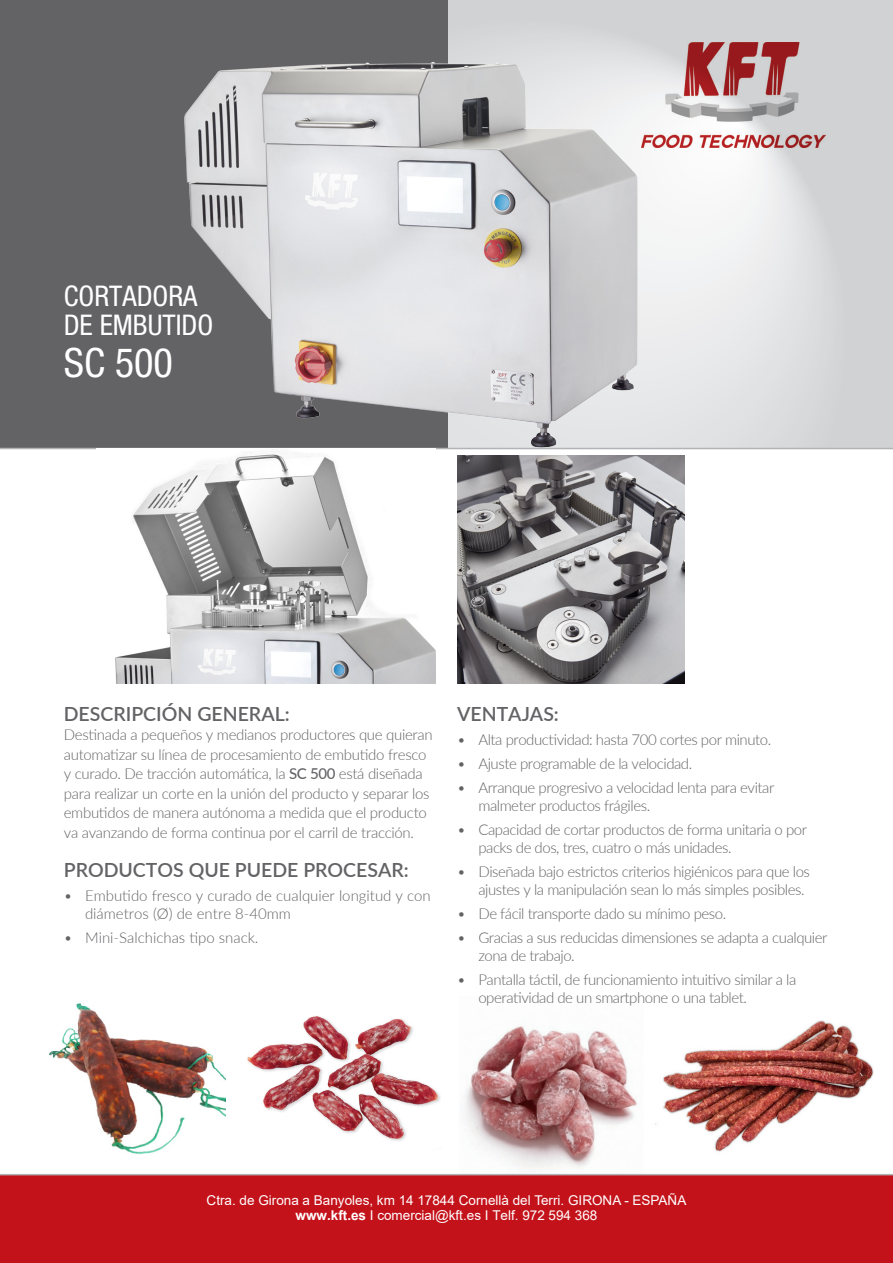
<style>
.page{position:relative;width:893px;height:1263px;background:#fff}
.page>*{position:absolute;margin:0;border:0;box-sizing:border-box;transform-origin:0 0}
.t1{font:condensed 40.5px "Helvetica Neue LT Std";color:#fff}
.t2{font:condensed 28.5px/28.5px "Helvetica Neue LT Std";color:#fff}
.t3{font:600 19.5px "Lato";color:#636366}
.t4{font:300 15px/19.5px "Lato";letter-spacing:-.03em;color:#636366}
.t5{font:300 15px/18px "Lato";color:#636366}
.t6{font:13.5px/15px "Arial";color:#fff;text-align:center}
.s1{font-weight:500}
.s2{font-weight:700}
</style>
<div class="page">
<svg style="left:0;top:0;width:893px;height:448px"></svg>
<div style="left:0;top:0;width:447px;height:447px;background:#636366"></div>
<img style="left:247px;top:1016px;width:193px;height:125px">
<img style="left:655px;top:1020px;width:219px;height:132px">
<img style="left:463px;top:1026px;width:180px;height:148px">
<div style="left:0;top:1175px;width:893px;height:88px;background:#c4121a"></div>
<hr style="left:0;top:448px;width:893px;height:1px;background:#b2b3b7">
<hr style="left:0;top:1174px;width:893px;height:1px;background:#b2b3b7">
<img style="left:662px;top:43px;width:164px;height:104px">
<img style="left:164px;top:0;width:498px;height:456px">
<img style="left:96px;top:448px;width:340px;height:235px">
<img style="left:48px;top:1003px;width:178px;height:151px">
<img style="left:457px;top:456px;width:227px;height:227px">
<h2 class="t2" style="left:64px;top:282px;width:151px">CORTADORA<br>DE EMBUTIDO</h2>
<h1 class="t1" style="left:64px;top:339px;width:111px">SC 500</h1>
<h3 class="t3" style="left:64px;top:699px;width:227px">DESCRIPCIÓN GENERAL:</h3>
<p class="t4" style="left:64px;top:724px;width:371px">Destinada a pequeños y medianos productores que quieran automatizar su línea de procesamiento de embutido fresco y curado. De tracción automática, la <span class="s1">SC 500</span> está diseñada para realizar un corte en la unión del producto y separar los embutidos de manera autónoma a medida que el producto va avanzando de forma continua por el carril de tracción.</p>
<h3 class="t3" style="left:64px;top:855px;width:347px">PRODUCTOS QUE PUEDE PROCESAR:</h3>
<p class="t5" style="left:85px;top:886px;width:347px;text-indent:-21px">• Embutido fresco y curado de cualquier longitud y con diámetros (Ø) de entre 8-40mm</p>
<p class="t5" style="left:64px;top:928px;width:196px">• Mini-Salchichas tipo snack.</p>
<h3 class="t3" style="left:457px;top:699px;width:103px">VENTAJAS:</h3>
<p class="t4" style="left:457px;top:729px;width:316px">• Alta productividad: hasta 700 cortes por minuto.</p>
<p class="t4" style="left:457px;top:753px;width:237px">• Ajuste programable de la velocidad.</p>
<p class="t4" style="left:478px;top:778px;width:297px;line-height:18px;text-indent:-21px">• Arranque progresivo a velocidad lenta para evitar malmeter productos frágiles.</p>
<p class="t4" style="left:478px;top:820px;width:330px;line-height:18px;text-indent:-21px">• Capacidad de cortar productos de forma unitaria o por packs de dos, tres, cuatro o más unidades.</p>
<p class="t4" style="left:478px;top:862px;width:333px;line-height:18px;text-indent:-21px">• Diseñada bajo estrictos criterios higiénicos para que los ajustes y la manipulación sean lo más simples posibles.</p>
<p class="t4" style="left:457px;top:903px;width:271px">• De fácil transporte dado su mínimo peso.</p>
<p class="t4" style="left:478px;top:928px;width:351px;line-height:18px;text-indent:-21px">• Gracias a sus reducidas dimensiones se adapta a cualquier zona de trabajo.</p>
<p class="t4" style="left:478px;top:970px;width:320px;line-height:18px;text-indent:-21px">• Pantalla táctil, de funcionamiento intuitivo similar a la operatividad de un smartphone o una tablet.</p>
<p class="t6" style="left:207px;top:1193px;width:481px">Ctra. de Girona a Banyoles, km 14 17844 Cornellà del Terri. GIRONA - ESPAÑA <span class="s2">www.kft.es</span> I comercial@kft.es I Telf. 972 594 368</p>
</div>
